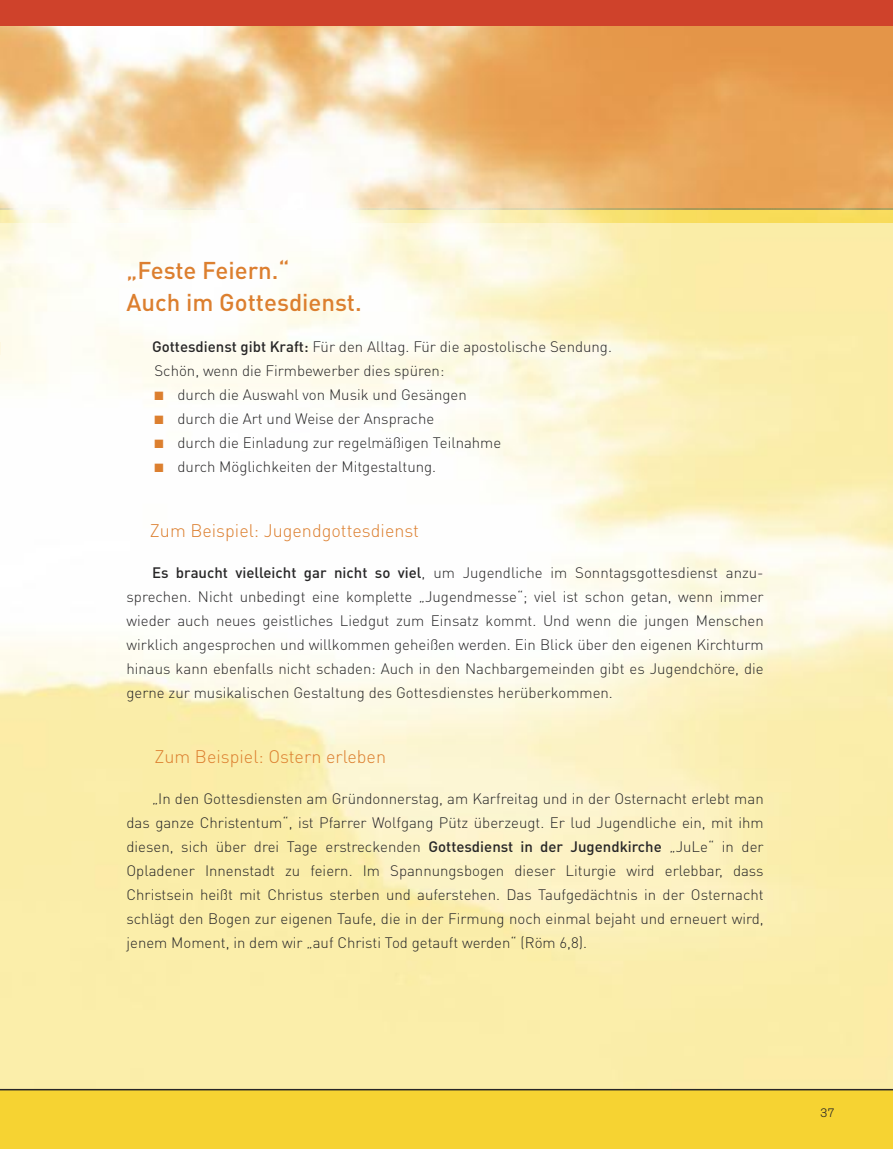
<style>
.page{position:relative;width:893px;height:1149px;background:#fff}
.page>*{position:absolute;margin:0;border:0;box-sizing:border-box;transform-origin:0 0}
.t1{font:500 24px/31.5px "DIN Pro";color:#dc7f2f}
.t2{font:300 18px "DIN Pro";color:#dc7f2f}
.t3{font:300 15px/24px "DIN Pro";color:#272627;text-align:justify}
.t4{font:300 12px "Akzidenz Grotesk";color:#272627}
.s1{font-weight:500}
.s2{color:#dc7f2f}
</style>
<div class="page">
<img style="left:0;top:222px;width:893px;height:866px">
<img style="left:0;top:26px;width:893px;height:196px">
<img style="left:0;top:208px;width:893px;height:1px">
<svg style="left:0;top:342px;width:1px;height:12px"></svg>
<div style="left:0;top:0;width:893px;height:26px;background:#cf422b"></div>
<div style="left:0;top:1089px;width:893px;height:59px;background:#f6d332"></div>
<hr style="left:0;top:1088px;width:893px;height:2px;background:#272627">
<h1 class="t1" style="left:127px;top:257px;width:237px">„Feste Feiern.“<br>Auch im Gottesdienst.</h1>
<p class="t3" style="left:152px;top:336px;width:461px"><span class="s1">Gottesdienst gibt Kraft:</span> Für den Alltag. Für die apostolische Sendung.<br>Schön, wenn die Firmbewerber dies spüren:</p>
<p class="t3" style="left:154px;top:384px;width:314px"><span class="s2">■</span> durch die Auswahl von Musik und Gesängen</p>
<p class="t3" style="left:154px;top:408px;width:281px"><span class="s2">■</span> durch die Art und Weise der Ansprache</p>
<p class="t3" style="left:154px;top:432px;width:348px"><span class="s2">■</span> durch die Einladung zur regelmäßigen Teilnahme</p>
<p class="t3" style="left:154px;top:456px;width:283px"><span class="s2">■</span> durch Möglichkeiten der Mitgestaltung.</p>
<p class="t2" style="left:150px;top:524px;width:271px">Zum Beispiel: Jugendgottesdienst</p>
<p class="t3" style="left:127px;top:562px;width:639px;text-indent:26px"><span class="s1">Es braucht vielleicht gar nicht so viel</span>, um Jugendliche im Sonntagsgottesdienst anzu&shy;sprechen. Nicht unbedingt eine komplette „Jugendmesse“; viel ist schon getan, wenn immer wieder auch neues geistliches Liedgut zum Einsatz kommt. Und wenn die jungen Menschen wirklich angesprochen und willkommen geheißen werden. Ein Blick über den eigenen Kirchturm hinaus kann ebenfalls nicht schaden: Auch in den Nachbargemeinden gibt es Jugendchöre, die gerne zur musikalischen Gestaltung des Gottesdienstes herüberkommen.</p>
<p class="t2" style="left:154px;top:750px;width:233px">Zum Beispiel: Ostern erleben</p>
<p class="t3" style="left:127px;top:788px;width:639px;text-indent:26px">„In den Gottesdiensten am Gründonnerstag, am Karfreitag und in der Osternacht erlebt man das ganze Christentum“, ist Pfarrer Wolfgang Pütz überzeugt. Er lud Jugendliche ein, mit ihm diesen, sich über drei Tage erstreckenden <span class="s1">Gottesdienst in der Jugendkirche</span> „JuLe“ in der Opladener Innenstadt zu feiern. Im Spannungsbogen dieser Liturgie wird erlebbar, dass Christsein heißt mit Christus sterben und auferstehen. Das Taufgedächtnis in der Osternacht schlägt den Bogen zur eigenen Taufe, die in der Firmung noch einmal bejaht und erneuert wird, jenem Moment, in dem wir „auf Christi Tod getauft werden“ (Röm 6,8).</p>
<p class="t4" style="left:820px;top:1107px;width:15px">37</p>
</div>
